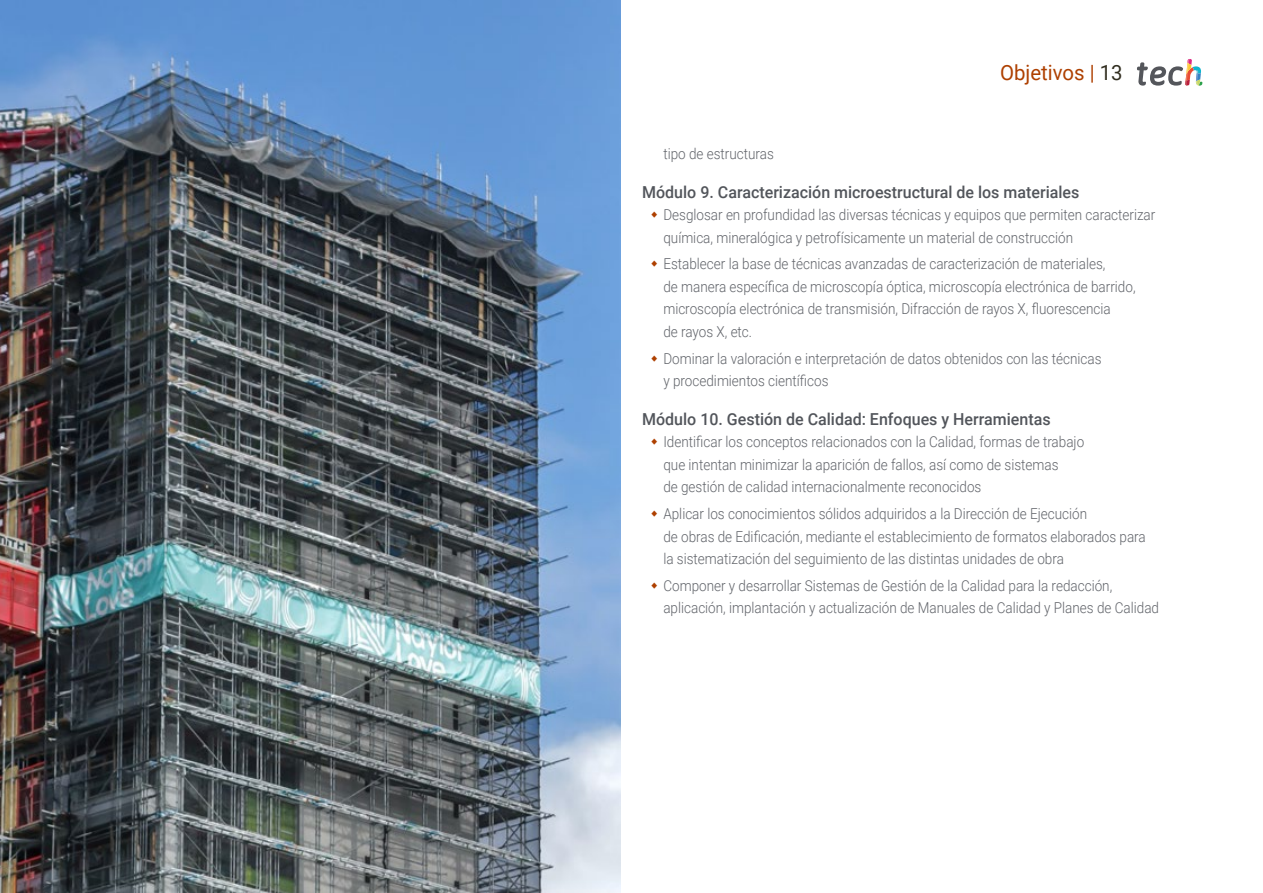
<style>
.page{position:relative;width:1263px;height:893px;background:#fff}
.page>*{position:absolute;margin:0;border:0;box-sizing:border-box;transform-origin:0 0}
.t1{font:21px "Roboto";color:#ae4000}
.t2{font:500 16.5px "Roboto";color:#52555b}
.t3{font:300 15px/22.5px "Roboto";color:#61646a;scale:.9 1}
.s1{color:#312e20}
</style>
<div class="page">
<svg style="left:1137px;top:59px;width:65px;height:27px"></svg>
<img style="left:0;top:0;width:621px;height:893px">
<h1 class="t1" style="left:1000px;top:57px;width:124px">Objetivos | <span class="s1">13</span></h1>
<p class="t3" style="left:663px;top:142px;width:124px">tipo de estructuras</p>
<p class="t2" style="left:642px;top:180px;width:439px">Módulo 9. Caracterización microestructural de los materiales</p>
<p class="t3" style="left:663px;top:203px;width:548px">Desglosar en profundidad las diversas técnicas y equipos que permiten caracterizar química, mineralógica y petrofísicamente un material de construcción</p>
<p class="t3" style="left:663px;top:252px;width:526px">Establecer la base de técnicas avanzadas de caracterización de materiales,<br>de manera específica de microscopía óptica, microscopía electrónica de barrido, microscopía electrónica de transmisión, Difracción de rayos X, fluorescencia<br>de rayos X, etc.</p>
<p class="t3" style="left:663px;top:346px;width:488px">Dominar la valoración e interpretación de datos obtenidos con las técnicas y procedimientos científicos</p>
<p class="t2" style="left:642px;top:407px;width:410px">Módulo 10. Gestión de Calidad: Enfoques y Herramientas</p>
<p class="t3" style="left:663px;top:430px;width:469px">Identificar los conceptos relacionados con la Calidad, formas de trabajo que intentan minimizar la aparición de fallos, así como de sistemas<br>de gestión de calidad internacionalmente reconocidos</p>
<p class="t3" style="left:663px;top:502px;width:537px">Aplicar los conocimientos sólidos adquiridos a la Dirección de Ejecución<br>de obras de Edificación, mediante el establecimiento de formatos elaborados para la sistematización del seguimiento de las distintas unidades de obra</p>
<p class="t3" style="left:663px;top:574px;width:552px">Componer y desarrollar Sistemas de Gestión de la Calidad para la redacción, aplicación, implantación y actualización de Manuales de Calidad y Planes de Calidad</p>
</div>
